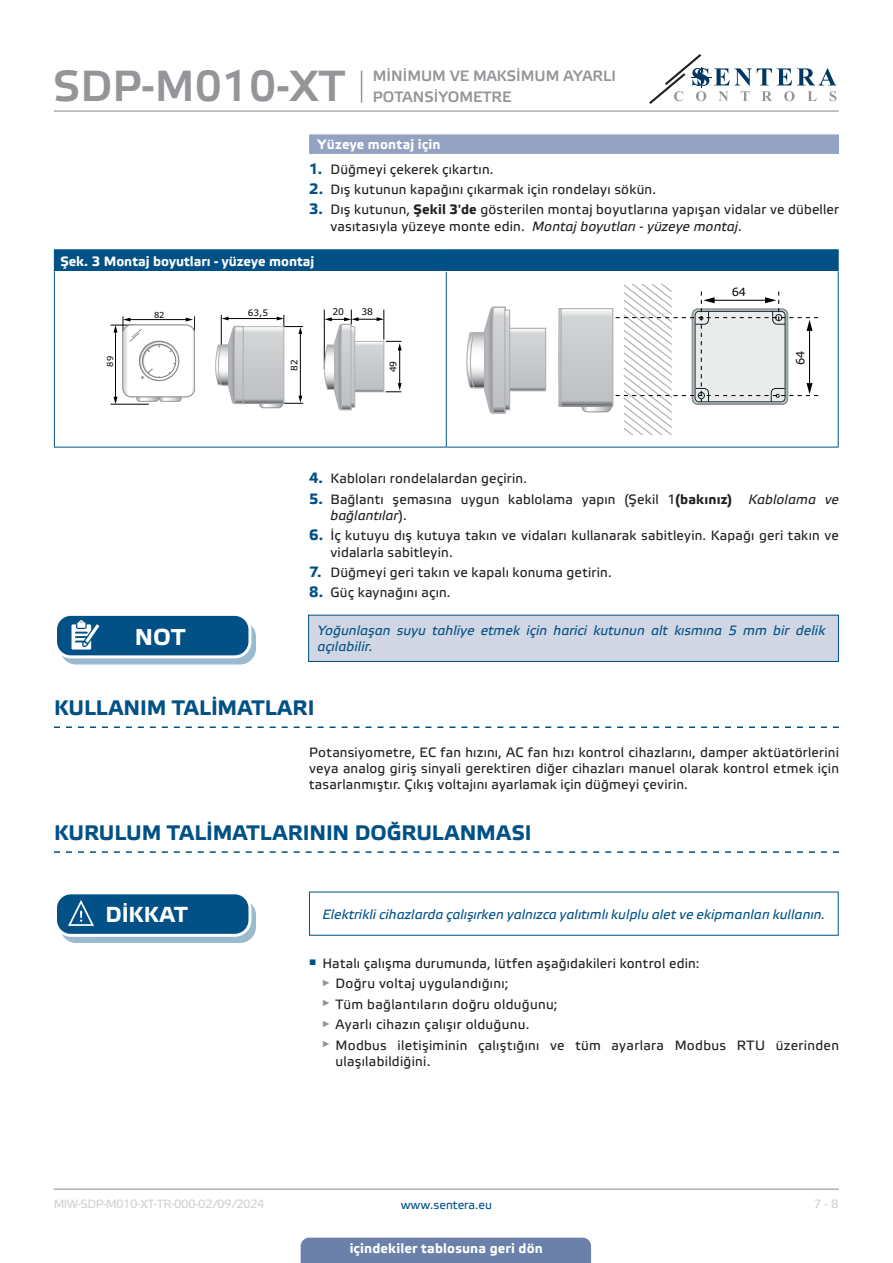
<style>
.page{position:relative;width:893px;height:1263px;background:#fff}
.page>*{position:absolute;margin:0;border:0;box-sizing:border-box;transform-origin:0 0}
.t1{font:43.5px "Etelka Medium Pro";color:#939598}
.t2{font:700 22.95px "Etelka Text Pro";color:#fff}
.t3{font:700 21.75px "Etelka Text Pro";letter-spacing:-.005em;color:#fff}
.t4{font:700 21px "Etelka Text Pro";letter-spacing:.005em;color:#015186}
.t5{font:15px/21px "Etelka Medium Pro";color:#939598}
.body{font:13.5px/16.2px "Etelka Text Pro";letter-spacing:.015em;color:#231f20}
.attention{font:italic 13.5px "Etelka Text Pro";letter-spacing:.01em;color:#015186}
.head-table{font:700 13.5px "Etelka Text Pro";color:#fff}
.Number-roman{font:700 13.5px "Etelka Text Pro";letter-spacing:.015em;color:#fff}
.t6{font:12px "Etelka Text Pro";letter-spacing:-.045em;color:#d1d2d4}
.t7{font:12px "Etelka Text Pro";color:#015186}
.t8{font:11.4px "Verdana";color:#050504}
.t9{font:9.15px "Verdana";color:#000}
.t10{font:9px "Verdana";color:#000}
.t11{font:8.25px "Verdana";color:#040503}
.s1{font-weight:700;font-size:15px;color:#015186}
.s2{font-weight:700}
.s3{font-style:italic}
</style>
<div class="page">
<hr style="left:54px;top:111px;width:785px;height:1px;background:#939598">
<hr style="left:54px;top:1188px;width:785px;height:2px;background:#939598">
<svg style="left:649px;top:54px;width:187px;height:50px"></svg>
<div style="left:301px;top:1237px;width:290px;height:26px;background:#6c81aa"></div>
<hr style="left:361px;top:71px;width:1px;height:32px;background:#939598">
<div style="left:309px;top:134px;width:530px;height:20px;background:#94a2c2"></div>
<div style="left:54px;top:250px;width:784px;height:21px;background:#015186"></div>
<hr style="left:54px;top:249px;width:392px;height:1px;background:#015186">
<hr style="left:446px;top:249px;width:393px;height:1px;background:#015186">
<svg style="left:838px;top:250px;width:1px;height:21px"></svg>
<hr style="left:54px;top:271px;width:1px;height:176px;background:#015186">
<hr style="left:446px;top:272px;width:1px;height:175px;background:#015186">
<hr style="left:838px;top:271px;width:1px;height:176px;background:#015186">
<hr style="left:54px;top:447px;width:392px;height:1px;background:#015186">
<hr style="left:446px;top:447px;width:393px;height:1px;background:#015186">
<hr style="left:111px;top:404px;width:38px;height:1px;background:#040503">
<svg style="left:110px;top:316px;width:85px;height:88px"></svg>
<div style="left:259px;top:399px;width:24px;height:9px;border:1px solid #8e9698;border-radius:4px"></div>
<hr style="left:221px;top:315px;width:1px;height:50px;background:#000">
<hr style="left:222px;top:319px;width:62px;height:1px;background:#f3f3f3">
<hr style="left:227px;top:318px;width:51px;height:1px;background:#000">
<hr style="left:300px;top:333px;width:1px;height:64px;background:#000">
<svg style="left:260px;top:396px;width:43px;height:12px"></svg>
<svg style="left:277px;top:315px;width:26px;height:19px"></svg>
<svg style="left:215px;top:317px;width:30px;height:88px"></svg>
<svg style="left:245px;top:328px;width:37px;height:74px;background:#c8c9cc"></svg>
<div style="left:243px;top:326px;width:41px;height:78px;border:1px solid #b1b2b6"></div>
<hr style="left:324px;top:310px;width:1px;height:59px;background:#000">
<hr style="left:351px;top:310px;width:1px;height:31px;background:#000">
<hr style="left:384px;top:310px;width:1px;height:30px;background:#a4a4a4">
<hr style="left:383px;top:310px;width:1px;height:30px;background:#000">
<svg style="left:323px;top:317px;width:79px;height:93px"></svg>
<div style="left:581px;top:400px;width:31px;height:12px;border:1px solid #8e9698;border-radius:6px"></div>
<svg style="left:558px;top:308px;width:3px;height:99px"></svg>
<svg style="left:563px;top:311px;width:19px;height:94px;background:#c7c9cb"></svg>
<div style="left:561px;top:308px;width:52px;height:99px;border:1px solid #b1b2b6"></div>
<svg style="left:582px;top:285px;width:236px;height:150px"></svg>
<svg style="left:511px;top:330px;width:33px;height:59px;background:#c8cacc"></svg>
<div style="left:504px;top:328px;width:42px;height:63px;border:1px solid #b1b2b6"></div>
<svg style="left:466px;top:306px;width:45px;height:108px"></svg>
<svg style="left:54px;top:726px;width:785px;height:2px"></svg>
<div style="left:309px;top:615px;width:529px;height:46px;background:#d1d6e4"></div>
<div style="left:308px;top:615px;width:531px;height:47px;border:1px solid #015186"></div>
<svg style="left:61px;top:621px;width:194px;height:43px"></svg>
<div style="left:60px;top:621px;width:196px;height:43px;border:1px solid #015186;border-radius:15px"></div>
<div style="left:56px;top:614px;width:194px;height:43px;background:#015186;border-radius:15px"></div>
<div style="left:54px;top:613px;width:197px;height:45px;border:3px solid #fff;border-radius:15px"></div>
<svg style="left:71px;top:620px;width:34px;height:38px"></svg>
<svg style="left:54px;top:851px;width:785px;height:2px"></svg>
<div style="left:61px;top:900px;width:194px;height:42px;background:#9abacf;border-radius:15px"></div>
<div style="left:60px;top:899px;width:196px;height:44px;border:1px solid #015186;border-radius:15px"></div>
<div style="left:56px;top:893px;width:194px;height:42px;background:#015186;border-radius:15px"></div>
<div style="left:54px;top:891px;width:197px;height:46px;border:3px solid #fff;border-radius:15px"></div>
<svg style="left:67px;top:900px;width:38px;height:36px"></svg>
<h1 class="t1" style="left:53px;top:62px;width:294px">SDP-M010-XT</h1>
<p class="t5" style="left:373px;top:66px;width:245px">MİNİMUM VE MAKSİMUM AYARLI<br>POTANSİYOMETRE</p>
<p class="Number-roman" style="left:318px;top:137px;width:124px">Yüzeye montaj için</p>
<p class="body" style="left:309px;top:162px;width:186px"><span class="s1">1.</span> Düğmeyi çekerek çıkartın.</p>
<p class="body" style="left:309px;top:182px;width:348px"><span class="s1">2.</span> Dış kutunun kapağını çıkarmak için rondelayı sökün.</p>
<p class="body" style="left:330px;top:202px;width:510px;text-indent:-21px"><span class="s1">3.</span> Dış kutunun, <span class="s2">Şekil 3'de</span> gösterilen montaj boyutlarına yapışan vidalar ve dübeller vasıtasıyla yüzeye monte edin. <span class="s3">Montaj boyutları - yüzeye montaj</span>.</p>
<p class="head-table" style="left:60px;top:253px;width:255px">Şek. 3 Montaj boyutları - yüzeye montaj</p>
<p class="t11" style="left:105px;top:367px;width:12px;rotate:-90deg">89</p>
<p class="t11" style="left:154px;top:309px;width:12px">82</p>
<p class="t2" style="left:135px;top:624px;width:52px">NOT</p>
<p class="t10" style="left:248px;top:307px;width:22px">63,5</p>
<p class="t10" style="left:288px;top:371px;width:13px;rotate:-90deg">82</p>
<p class="t9" style="left:332px;top:305px;width:13px">20</p>
<p class="t9" style="left:361px;top:305px;width:13px">38</p>
<p class="t9" style="left:387px;top:372px;width:13px;rotate:-90deg">49</p>
<p class="t8" style="left:732px;top:284px;width:16px">64</p>
<p class="t8" style="left:792px;top:365px;width:16px;rotate:-90deg">64</p>
<p class="body" style="left:309px;top:471px;width:219px"><span class="s1">4.</span> Kabloları rondelalardan geçirin.</p>
<p class="body" style="left:330px;top:492px;width:510px;text-indent:-21px"><span class="s1">5.</span> Bağlantı şemasına uygun kablolama yapın (Şekil 1<span class="s2">(bakınız)</span> <span class="s3">Kablolama ve bağlantılar</span>).</p>
<p class="body" style="left:330px;top:528px;width:510px;text-indent:-21px"><span class="s1">6.</span> İç kutuyu dış kutuya takın ve vidaları kullanarak sabitleyin. Kapağı geri takın ve vidalarla sabitleyin.</p>
<p class="body" style="left:309px;top:565px;width:304px"><span class="s1">7.</span> Düğmeyi geri takın ve kapalı konuma getirin.</p>
<p class="body" style="left:309px;top:585px;width:143px"><span class="s1">8.</span> Güç kaynağını açın.</p>
<p class="attention" style="left:317px;top:623px;width:509px">Yoğunlaşan suyu tahliye etmek için harici kutunun alt kısmına 5 mm bir delik</p>
<p class="attention" style="left:317px;top:639px;width:57px">açılabilir.</p>
<p class="t4" style="left:54px;top:696px;width:262px">KULLANIM TALİMATLARI</p>
<p class="body" style="left:309px;top:745px;width:531px;text-align:justify">Potansiyometre, EC fan hızını, AC fan hızı kontrol cihazlarını, damper aktüatörlerini veya analog giriş sinyali gerektiren diğer cihazları manuel olarak kontrol etmek için tasarlanmıştır. Çıkış voltajını ayarlamak için düğmeyi çevirin.</p>
<p class="t4" style="left:54px;top:821px;width:479px">KURULUM TALİMATLARININ DOĞRULANMASI</p>
<p class="t3" style="left:105px;top:902px;width:84px">DİKKAT</p>
<p class="attention" style="left:323px;top:907px;width:504px">Elektrikli cihazlarda çalışırken yalnızca yalıtımlı kulplu alet ve ekipmanları kullanın.</p>
<p class="body" style="left:309px;top:956px;width:392px"><sup>■</sup> Hatalı çalışma durumunda, lütfen aşağıdakileri kontrol edin:</p>
<p class="body" style="left:322px;top:976px;width:188px"><sup>►</sup> Doğru voltaj uygulandığını;</p>
<p class="body" style="left:322px;top:997px;width:237px"><sup>►</sup> Tüm bağlantıların doğru olduğunu;</p>
<p class="body" style="left:322px;top:1017px;width:209px"><sup>►</sup> Ayarlı cihazın çalışır olduğunu.</p>
<p class="body" style="left:335px;top:1037px;width:505px;text-indent:-14px"><sup>►</sup> Modbus iletişiminin çalıştığını ve tüm ayarlara Modbus RTU üzerinden ulaşılabildiğini.</p>
<p class="t6" style="left:54px;top:1197px;width:212px">MIW-SDP-M010-XT-TR-000 - 02 / 09 / 2024</p>
<p class="t7" style="left:401px;top:1198px;width:93px">www.sentera.eu</p>
<p class="t6" style="left:814px;top:1197px;width:27px">7 - 8</p>
<p class="head-table" style="left:350px;top:1240px;width:195px">içindekiler tablosuna geri dön</p>
</div>
